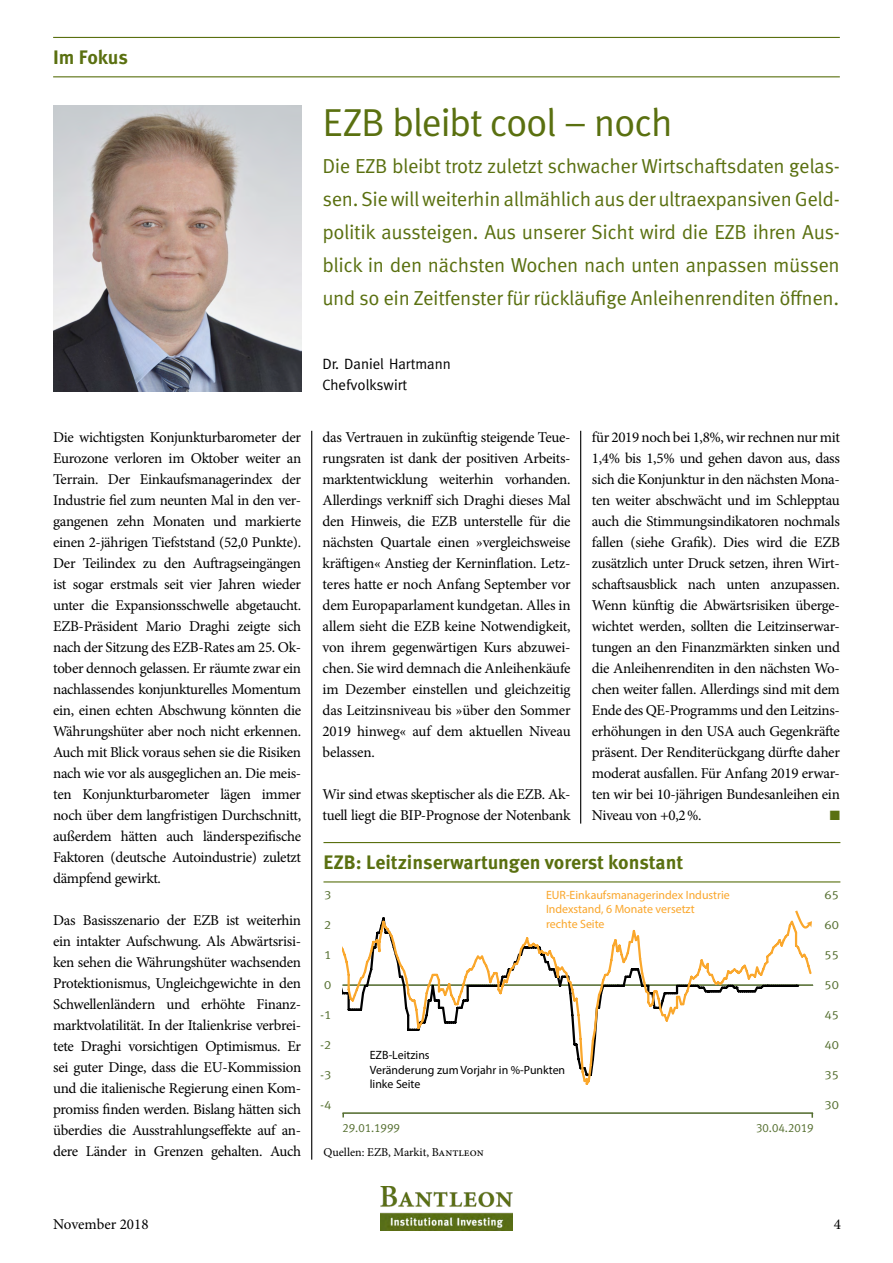
<style>
.page{position:relative;width:893px;height:1263px;background:#fff}
.page>*{position:absolute;margin:0;border:0;box-sizing:border-box;transform-origin:0 0}
.t1{font:39px "Meta OT Norm";letter-spacing:-.04em;color:#5a7010}
.t2{font:20.25px/33px "Meta OT Norm";letter-spacing:-.02em;color:#5a7010;text-align:justify}
.t3{font:700 19.5px "Meta OT";color:#5a7010}
.t4{font:15px/21px "Minion Pro";letter-spacing:-.02em;color:#000;text-align:justify}
.t5{font:15px/21px "Meta";color:#000}
.t6{font:15px "Minion Pro";color:#000}
.t7{font:13.5px "Zapf Dingbats ITC";color:#5a7010}
.t8{font:12px/14.4px "Myriad Pro";color:#faa62b}
.t9{font:12px/14.4px "Myriad Pro";color:#000}
.t10{font:12px "Meta Caps";color:#567031;scale:1.12 1}
.t11{font:12px "Minion Pro";color:#000}
.t12{font:12px "Meta Caps";color:#567031}
</style>
<div class="page">
<img style="left:380px;top:1186px;width:133px;height:44px">
<hr style="left:53px;top:37px;width:787px;height:1px;background:#5a7010">
<hr style="left:53px;top:76px;width:787px;height:1px;background:#5a7010">
<hr style="left:311px;top:431px;width:1px;height:729px;background:#000">
<hr style="left:580px;top:431px;width:1px;height:392px;background:#000">
<hr style="left:323px;top:842px;width:517px;height:1px;background:#5a7010">
<hr style="left:323px;top:881px;width:517px;height:1px;background:#5a7010">
<svg style="left:342px;top:919px;width:471px;height:166px"></svg>
<svg style="left:793px;top:910px;width:20px;height:20px"></svg>
<hr style="left:342px;top:1112px;width:471px;height:2px;background:#567031">
<img style="left:53px;top:106px;width:248px;height:285px">
<h3 class="t3" style="left:53px;top:44px;width:76px">Im Fokus</h3>
<h1 class="t1" style="left:322px;top:99px;width:352px">EZB bleibt cool – noch</h1>
<p class="t2" style="left:322px;top:150px;width:519px">Die EZB bleibt trotz zuletzt schwacher Wirtschaftsdaten gelas&shy;sen. Sie will weiterhin allmählich aus der ultraexpansiven Geld&shy;politik aussteigen. Aus unserer Sicht wird die EZB ihren Aus&shy;blick in den nächsten Wochen nach unten anpassen müssen und so ein Zeitfenster für rückläufige Anleihenrenditen öffnen.</p>
<p class="t4" style="left:53px;top:426px;width:250px">Die wichtigsten Konjunkturbarometer der Eurozone verloren im Oktober weiter an Terrain. Der Einkaufsmanagerindex der Industrie fiel zum neunten Mal in den ver&shy;gangenen zehn Monaten und markierte einen 2-jährigen Tiefststand (52,0 Punkte).<br>Der Teilindex zu den Auftragseingängen ist sogar erstmals seit vier Jahren wieder unter die Expansionsschwelle abgetaucht.<br>EZB-Präsident Mario Draghi zeigte sich nach der Sitzung des EZB-Rates am 25. Ok&shy;tober dennoch gelassen. Er räumte zwar ein nachlassendes konjunkturelles Momentum ein, einen echten Abschwung könnten die Währungshüter aber noch nicht erkennen.<br>Auch mit Blick voraus sehen sie die Risiken nach wie vor als ausgeglichen an. Die meis&shy;ten Konjunkturbarometer lägen immer noch über dem langfristigen Durchschnitt, außerdem hätten auch länderspezifische Faktoren (deutsche Autoindustrie) zuletzt dämpfend gewirkt.</p>
<p class="t4" style="left:53px;top:909px;width:250px">Das Basisszenario der EZB ist weiterhin ein intakter Aufschwung. Als Abwärtsrisi&shy;ken sehen die Währungshüter wachsenden Protektionismus, Ungleichgewichte in den Schwellenländern und erhöhte Finanz&shy;marktvolatilität. In der Italienkrise verbrei&shy;tete Draghi vorsichtigen Optimismus. Er sei guter Dinge, dass die EU-Kommission und die italienische Regierung einen Kom&shy;promiss finden werden. Bislang hätten sich überdies die Ausstrahlungseffekte auf an&shy;dere Länder in Grenzen gehalten. Auch</p>
<p class="t5" style="left:322px;top:354px;width:130px">Dr. Daniel Hartmann<br>Chefvolkswirt</p>
<p class="t4" style="left:323px;top:426px;width:250px">das Vertrauen in zukünftig steigende Teue&shy;rungsraten ist dank der positiven Arbeits&shy;marktentwicklung weiterhin vorhanden.<br>Allerdings verkniff sich Draghi dieses Mal den Hinweis, die EZB unterstelle für die nächsten Quartale einen »vergleichsweise kräftigen« Anstieg der Kerninflation. Letz&shy;teres hatte er noch Anfang September vor dem Europaparlament kundgetan. Alles in allem sieht die EZB keine Notwendigkeit, von ihrem gegenwärtigen Kurs abzuwei&shy;chen. Sie wird demnach die Anleihenkäufe im Dezember einstellen und gleichzeitig das Leitzinsniveau bis »über den Sommer 2019 hinweg« auf dem aktuellen Niveau belassen.</p>
<p class="t4" style="left:323px;top:783px;width:250px">Wir sind etwas skeptischer als die EZB. Ak&shy;tuell liegt die BIP-Prognose der Notenbank</p>
<p class="t4" style="left:592px;top:426px;width:250px">für 2019 noch bei 1,8%, wir rechnen nur mit 1,4% bis 1,5% und gehen davon aus, dass sich die Konjunktur in den nächsten Mona&shy;ten weiter abschwächt und im Schlepptau auch die Stimmungsindikatoren nochmals fallen (siehe Grafik). Dies wird die EZB zusätzlich unter Druck setzen, ihren Wirt&shy;schaftsausblick nach unten anzupassen.<br>Wenn künftig die Abwärtsrisiken überge&shy;wichtet werden, sollten die Leitzinserwar&shy;tungen an den Finanzmärkten sinken und die Anleihenrenditen in den nächsten Wo&shy;chen weiter fallen. Allerdings sind mit dem Ende des QE-Programms und den Leitzins&shy;erhöhungen in den USA auch Gegenkräfte präsent. Der Renditerückgang dürfte daher moderat ausfallen. Für Anfang 2019 erwar&shy;ten wir bei 10-jährigen Bundesanleihen ein Niveau von +0,2%.</p>
<p class="t7" style="left:830px;top:809px;width:12px">■</p>
<h3 class="t3" style="left:323px;top:849px;width:361px">EZB: Leitzinserwartungen vorerst konstant</h3>
<p class="t10" style="left:324px;top:888px;width:8px">3</p>
<p class="t10" style="left:324px;top:918px;width:8px">2</p>
<p class="t8" style="left:546px;top:887px;width:185px">EUR-Einkaufsmanagerindex Industrie<br>Indexstand, 6 Monate versetzt<br>rechte Seite</p>
<p class="t10" style="left:824px;top:888px;width:14px">65</p>
<p class="t10" style="left:824px;top:918px;width:14px">60</p>
<p class="t10" style="left:324px;top:948px;width:8px">1</p>
<p class="t10" style="left:824px;top:948px;width:14px">55</p>
<p class="t10" style="left:324px;top:977px;width:8px">0</p>
<p class="t10" style="left:824px;top:977px;width:14px">50</p>
<p class="t10" style="left:320px;top:1007px;width:12px">-1</p>
<p class="t10" style="left:824px;top:1007px;width:14px">45</p>
<p class="t10" style="left:320px;top:1037px;width:12px">-2</p>
<p class="t10" style="left:824px;top:1037px;width:14px">40</p>
<p class="t10" style="left:320px;top:1067px;width:12px">-3</p>
<p class="t9" style="left:370px;top:1048px;width:197px">EZB-Leitzins<br>Veränderung zum Vorjahr in %-Punkten linke Seite</p>
<p class="t10" style="left:824px;top:1067px;width:14px">35</p>
<p class="t10" style="left:320px;top:1097px;width:12px">-4</p>
<p class="t10" style="left:824px;top:1097px;width:14px">30</p>
<p class="t12" style="left:342px;top:1121px;width:59px">29.01.1999</p>
<p class="t12" style="left:756px;top:1121px;width:59px">30.04.2019</p>
<p class="t11" style="left:323px;top:1144px;width:162px">Quellen: EZB, Markit, Bantleon</p>
<p class="t6" style="left:53px;top:1214px;width:97px">November 2018</p>
<p class="t4" style="left:834px;top:1214px;width:9px">4</p>
</div>
